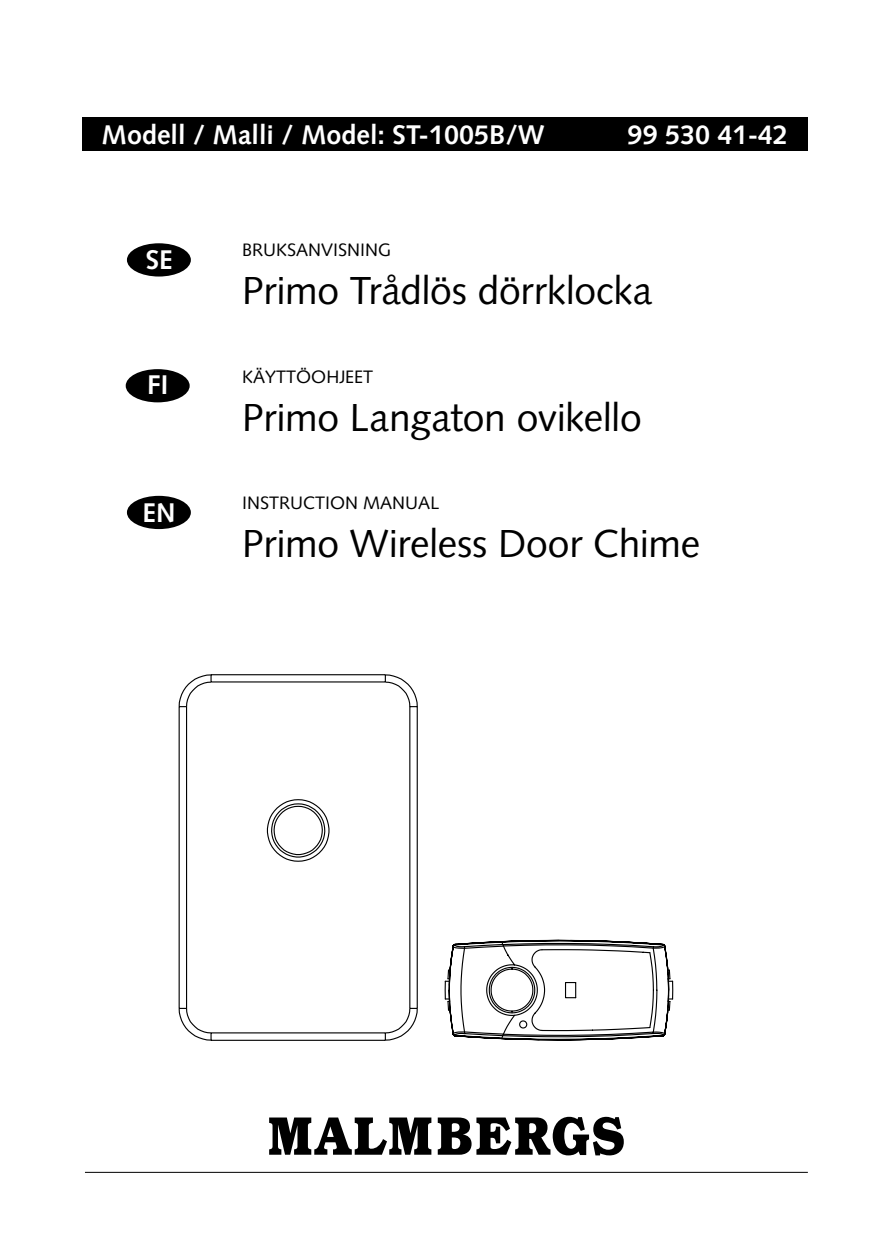
<style>
.page{position:relative;width:893px;height:1259px;background:#fff}
.page>*{position:absolute;margin:0;border:0;box-sizing:border-box;transform-origin:0 0}
.t1{font:39px "Syntax";letter-spacing:-.005em;color:#000}
.t2{font:700 27px "Syntax";color:#fff}
.t3{font:18px "Syntax";color:#000}
</style>
<div class="page">
<div style="left:82px;top:118px;width:726px;height:33px;background:#000"></div>
<svg style="left:269px;top:1117px;width:162px;height:37px"></svg>
<svg style="left:438px;top:1116px;width:186px;height:39px"></svg>
<hr style="left:85px;top:1171px;width:723px;height:1px;background:#000">
<div style="left:127px;top:243px;width:64px;height:33px;background:#000;border-radius:50%"></div>
<div style="left:127px;top:496px;width:64px;height:33px;background:#000;border-radius:50%"></div>
<div style="left:126px;top:369px;width:64px;height:33px;background:#000;border-radius:50%"></div>
<svg style="left:444px;top:939px;width:230px;height:102px"></svg>
<svg style="left:178px;top:674px;width:240px;height:367px"></svg>
<p class="t2" style="left:102px;top:119px;width:445px">Modell / Malli / Model: ST-1005B/W</p>
<p class="t2" style="left:628px;top:119px;width:162px">99 530 41-42</p>
<p class="t2" style="left:146px;top:244px;width:28px">SE</p>
<p class="t2" style="left:147px;top:370px;width:23px">FI</p>
<p class="t3" style="left:242px;top:239px;width:151px">BRUKSANVISNING</p>
<p class="t1" style="left:242px;top:267px;width:411px">Primo Trådlös dörrklocka</p>
<p class="t3" style="left:242px;top:366px;width:133px">KÄYTTÖOHJEET</p>
<p class="t1" style="left:242px;top:394px;width:401px">Primo Langaton ovikello</p>
<p class="t2" style="left:143px;top:497px;width:34px">EN</p>
<p class="t3" style="left:242px;top:492px;width:199px">INSTRUCTION MANUAL</p>
<p class="t1" style="left:242px;top:521px;width:460px">Primo Wireless Door Chime</p>
</div>
